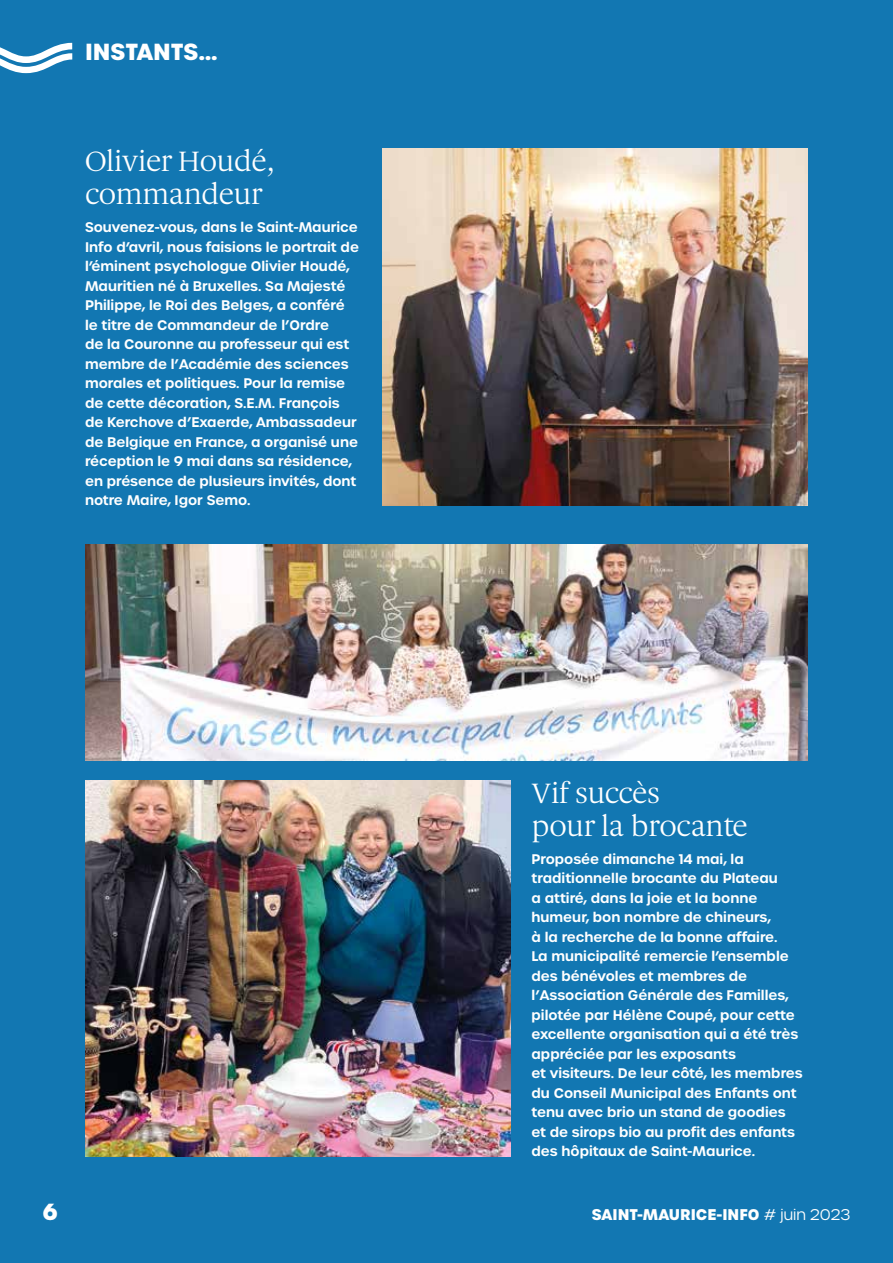
<style>
.page{position:relative;width:893px;height:1263px;background:#1277b2}
.page>*{position:absolute;margin:0;border:0;box-sizing:border-box;transform-origin:0 0}
.t1{font:30px/33px "Gauthier FY";letter-spacing:-.01em;color:#fff}
.t2{font:700 22.5px "Urbane";color:#fff}
.t3{font:700 15px "Urbane";color:#fff}
.t4{font:600 13.5px/19.5px "Urbane";color:#fff}
.s1{font-weight:300}
</style>
<div class="page">
<svg style="left:0;top:43px;width:72px;height:30px"></svg>
<img style="left:383px;top:149px;width:425px;height:356px">
<img style="left:85px;top:545px;width:723px;height:216px">
<img style="left:85px;top:781px;width:425px;height:376px">
<h2 class="t2" style="left:85px;top:36px;width:134px">INSTANTS…</h2>
<h1 class="t1" style="left:85px;top:145px;width:191px">Olivier Houdé, commandeur</h1>
<p class="t4" style="left:85px;top:217px;width:275px">Souvenez-vous, dans le Saint-Maurice Info d’avril, nous faisions le portrait de l’éminent psychologue Olivier Houdé, Mauritien né à Bruxelles. Sa Majesté Philippe, le Roi des Belges, a conféré le titre de Commandeur de l’Ordre<br>de la Couronne au professeur qui est membre de l’Académie des sciences morales et politiques. Pour la remise de cette décoration, S.E.M. François de Kerchove d’Exaerde, Ambassadeur de Belgique en France, a organisé une réception le 9 mai dans sa résidence, en présence de plusieurs invités, dont notre Maire, Igor Semo.</p>
<h1 class="t1" style="left:531px;top:776px;width:218px">Vif succès<br>pour la brocante</h1>
<p class="t4" style="left:531px;top:849px;width:273px">Proposée dimanche 14 mai, la traditionnelle brocante du Plateau<br>a attiré, dans la joie et la bonne humeur, bon nombre de chineurs,<br>à la recherche de la bonne affaire.<br>La municipalité remercie l’ensemble des bénévoles et membres de l’Association Générale des Familles, pilotée par Hélène Coupé, pour cette excellente organisation qui a été très appréciée par les exposants<br>et visiteurs. De leur côté, les membres du Conseil Municipal des Enfants ont tenu avec brio un stand de goodies et de sirops bio au profit des enfants des hôpitaux de Saint-Maurice.</p>
<h2 class="t2" style="left:43px;top:1197px;width:17px">6</h2>
<p class="t3" style="left:592px;top:1204px;width:260px">SAINT-MAURICE-INFO <span class="s1"># juin 2023</span></p>
</div>
